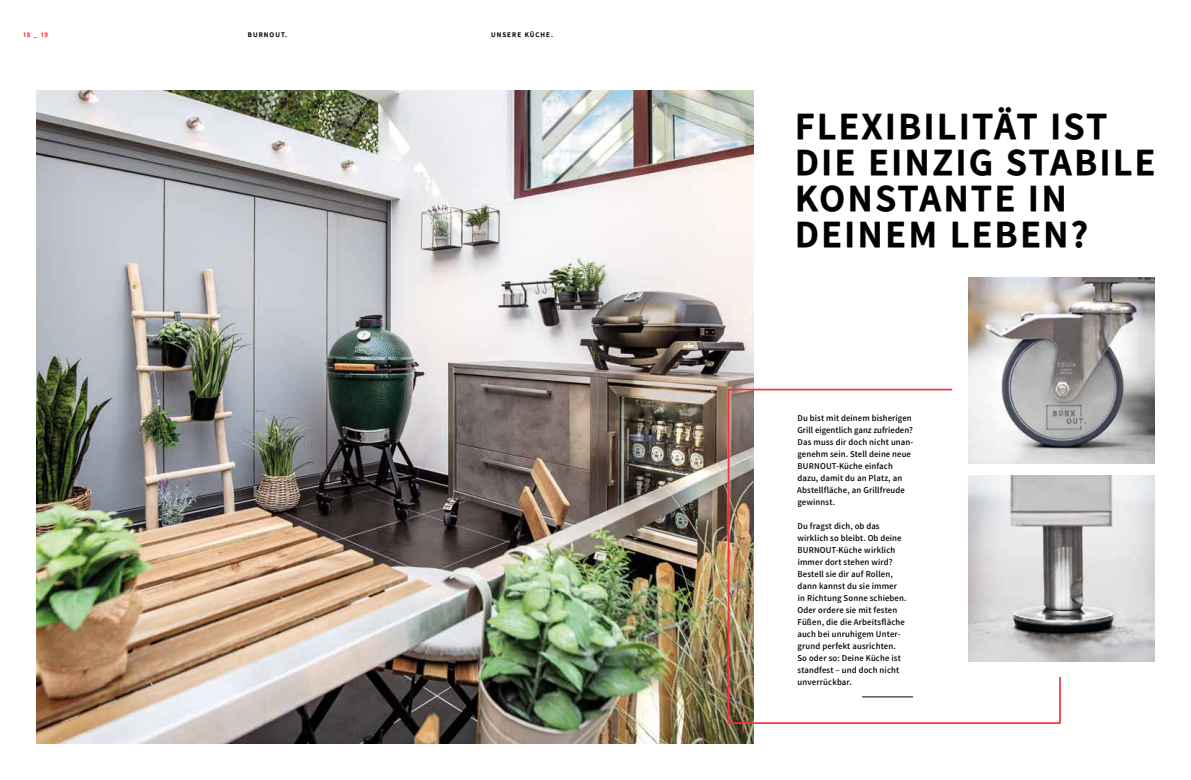
<style>
.page{position:relative;width:1191px;height:780px;background:#fff}
.page>*{position:absolute;margin:0;border:0;box-sizing:border-box;transform-origin:0 0}
.t1{font:38px/36px "Falling Sky Bd";letter-spacing:.07em;color:#000}
.t2{font:300 9px/12px "Falling Sky";letter-spacing:.015em;color:#000}
.t3{font:7px "Falling Sky Bd";letter-spacing:.15em;color:#000}
.t4{font:7px "Falling Sky Bd";color:#f5333f}
</style>
<div class="page">
<img style="left:968px;top:277px;width:186px;height:186px">
<img style="left:37px;top:91px;width:717px;height:652px">
<svg style="left:727px;top:388px;width:334px;height:336px"></svg>
<img style="left:968px;top:475px;width:186px;height:186px">
<hr style="left:862px;top:696px;width:51px;height:1px;background:#000">
<p class="t4" style="left:23px;top:30px;width:27px">18 _ 19</p>
<p class="t3" style="left:248px;top:30px;width:41px">BURNOUT.</p>
<p class="t3" style="left:491px;top:30px;width:63px">UNSERE KÜCHE.</p>
<h1 class="t1" style="left:795px;top:109px;width:362px">FLEXIBILITÄT IST<br>DIE EINZIG STABILE<br>KONSTANTE IN<br>DEINEM LEBEN?</h1>
<p class="t2" style="left:797px;top:412px;width:118px">Du bist mit deinem bisherigen<br>Grill eigentlich ganz zufrieden?<br>Das muss dir doch nicht unan&shy;genehm sein. Stell deine neue<br>BURNOUT-Küche einfach dazu, damit du an Platz, an<br>Abstellfläche, an Grillfreude gewinnst.</p>
<p class="t2" style="left:797px;top:520px;width:111px">Du fragst dich, ob das wirklich so bleibt. Ob deine<br>BURNOUT-Küche wirklich immer dort stehen wird?<br>Bestell sie dir auf Rollen, dann kannst du sie immer<br>in Richtung Sonne schieben.<br>Oder ordere sie mit festen<br>Füßen, die die Arbeitsfläche auch bei unruhigem Unter&shy;grund perfekt ausrichten.<br>So oder so: Deine Küche ist standfest – und doch nicht unverrückbar.</p>
</div>
